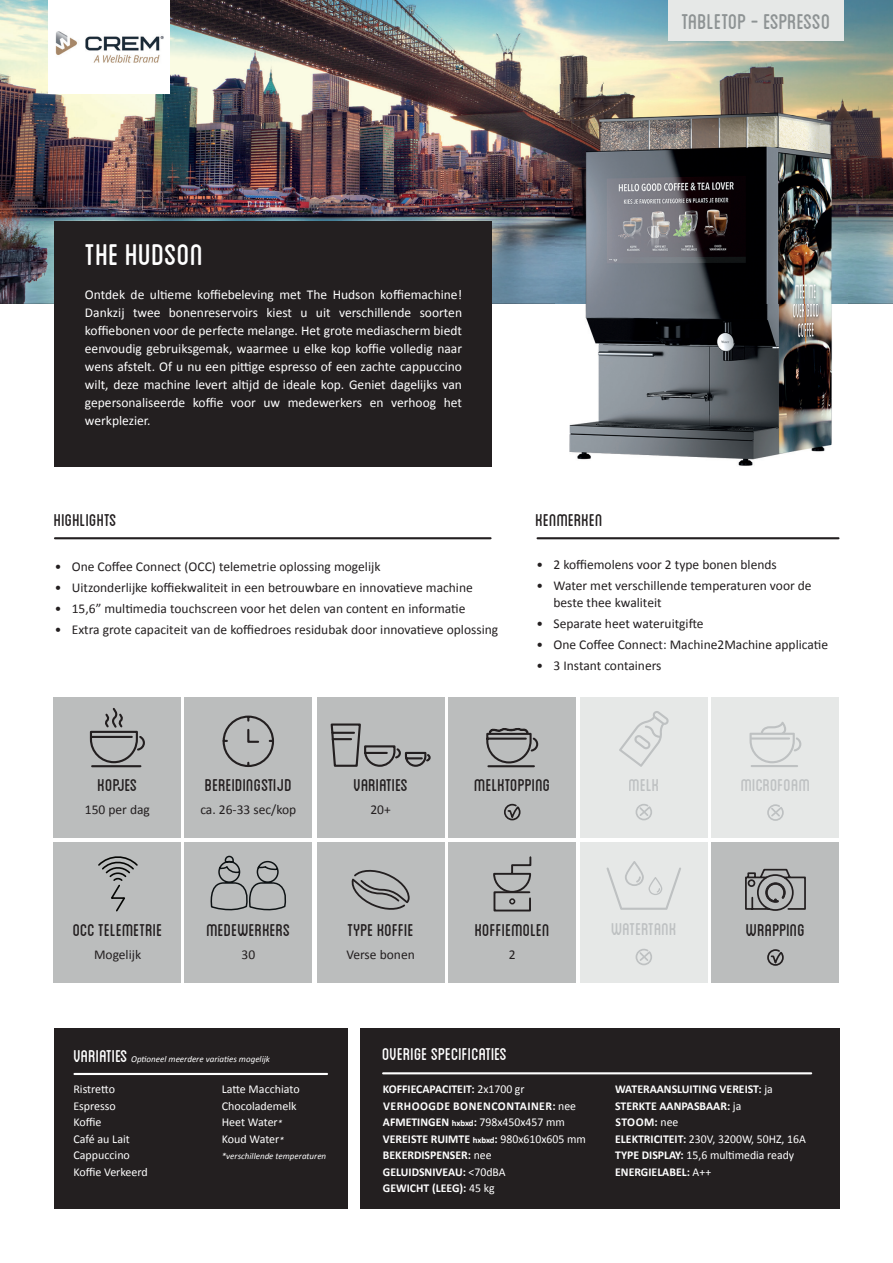
<style>
.page{position:relative;width:893px;height:1263px;background:#fff}
.page>*{position:absolute;margin:0;border:0;box-sizing:border-box;transform-origin:0 0}
.t1{font:42px "Blanch Caps";color:#fff}
.t2{font:30px "Blanch Caps";color:#8e9394}
.t3{font:24px "Blanch Caps";color:#231f20}
.t4{font:24px "Blanch Caps";color:#fff}
.t5{font:24px "Blanch Caps";color:#bec1c2}
.t6{font:13.5px/16.2px "Calibri";color:#231f20}
.t7{font:13.5px/18px "Calibri";color:#fff;text-align:justify}
.t8{font:700 12px/16.5px "Calibri";color:#fff}
.t9{font:12px/16.5px "Calibri";color:#fff}
.t10{font:italic 9px "Calibri";color:#fff}
.s1{font-style:italic;font-size:9px}
.s2{font-weight:400}
.s3{font-size:9px}
</style>
<div class="page">
<hr style="left:55px;top:537px;width:436px;height:2px;background:#231f20">
<hr style="left:538px;top:537px;width:300px;height:2px;background:#231f20">
<img style="left:0;top:0;width:893px;height:304px">
<div style="left:54px;top:221px;width:438px;height:245px;background:#231f20"></div>
<div style="left:580px;top:697px;width:127px;height:140px;background:#e6e8e7"></div>
<div style="left:54px;top:697px;width:127px;height:140px;background:#bbbdbd"></div>
<div style="left:317px;top:697px;width:127px;height:140px;background:#bbbdbd"></div>
<div style="left:185px;top:697px;width:127px;height:140px;background:#bbbdbd"></div>
<div style="left:712px;top:697px;width:127px;height:140px;background:#e6e8e7"></div>
<div style="left:317px;top:842px;width:127px;height:140px;background:#bbbdbd"></div>
<div style="left:712px;top:842px;width:127px;height:140px;background:#bbbdbd"></div>
<div style="left:185px;top:842px;width:127px;height:140px;background:#bbbdbd"></div>
<div style="left:580px;top:842px;width:127px;height:140px;background:#e6e8e7"></div>
<div style="left:449px;top:842px;width:127px;height:140px;background:#bbbdbd"></div>
<div style="left:449px;top:697px;width:127px;height:140px;background:#bbbdbd"></div>
<div style="left:48px;top:0;width:122px;height:94px;background:#fff"></div>
<div style="left:54px;top:1029px;width:294px;height:180px;background:#231f20"></div>
<div style="left:360px;top:1029px;width:479px;height:180px;background:#231f20"></div>
<img style="left:555px;top:84px;width:292px;height:382px">
<hr style="left:74px;top:1073px;width:253px;height:2px;background:#fff">
<hr style="left:383px;top:1072px;width:428px;height:2px;background:#fff">
<svg style="left:89px;top:708px;width:56px;height:60px"></svg>
<svg style="left:636px;top:949px;width:16px;height:16px"></svg>
<svg style="left:636px;top:804px;width:16px;height:16px"></svg>
<svg style="left:619px;top:711px;width:50px;height:56px"></svg>
<svg style="left:351px;top:869px;width:58px;height:41px"></svg>
<svg style="left:330px;top:723px;width:101px;height:44px"></svg>
<svg style="left:767px;top:949px;width:17px;height:17px"></svg>
<svg style="left:767px;top:804px;width:17px;height:17px"></svg>
<svg style="left:749px;top:722px;width:52px;height:45px"></svg>
<svg style="left:504px;top:803px;width:17px;height:18px"></svg>
<svg style="left:486px;top:728px;width:53px;height:40px"></svg>
<svg style="left:222px;top:715px;width:52px;height:52px"></svg>
<svg style="left:745px;top:868px;width:61px;height:43px"></svg>
<svg style="left:606px;top:861px;width:75px;height:49px"></svg>
<svg style="left:493px;top:856px;width:39px;height:56px"></svg>
<svg style="left:210px;top:855px;width:77px;height:56px"></svg>
<div style="left:668px;top:0;width:176px;height:41px;background:#e6e8e7"></div>
<img style="left:55px;top:31px;width:109px;height:32px">
<svg style="left:456px;top:65px;width:6px;height:4px"></svg>
<div style="left:54px;top:842px;width:127px;height:140px;background:#bbbdbd"></div>
<svg style="left:98px;top:856px;width:40px;height:56px"></svg>
<h2 class="t2" style="left:682px;top:8px;width:150px">tabletop - Espresso</h2>
<h1 class="t1" style="left:85px;top:235px;width:120px">the hudson</h1>
<p class="t7" style="left:85px;top:285px;width:379px">Ontdek de ultieme koffiebeleving met The Hudson koffiemachine!<br>Dankzij twee bonenreservoirs kiest u uit verschillende soorten koffiebonen voor de perfecte melange. Het grote mediascherm biedt eenvoudig gebruiksgemak, waarmee u elke kop koffie volledig naar wens afstelt. Of u nu een pittige espresso of een zachte cappuccino wilt, deze machine levert altijd de ideale kop. Geniet dagelijks van gepersonaliseerde koffie voor uw medewerkers en verhoog het werkplezier.</p>
<h3 class="t3" style="left:54px;top:510px;width:64px">HIGHLIGHts</h3>
<h3 class="t3" style="left:536px;top:510px;width:69px">KENMERKEN</h3>
<p class="t6" style="left:55px;top:557px;width:327px">• One Coffee Connect (OCC) telemetrie oplossing mogelijk</p>
<p class="t6" style="left:55px;top:578px;width:420px">• Uitzonderlijke koffiekwaliteit in een betrouwbare en innovatieve machine</p>
<p class="t6" style="left:55px;top:599px;width:412px">• 15,6” multimedia touchscreen voor het delen van content en informatie</p>
<p class="t6" style="left:55px;top:620px;width:445px">• Extra grote capaciteit van de koffiedroes residubak door innovatieve oplossing</p>
<p class="t6" style="left:536px;top:556px;width:242px">• 2 koffiemolens voor 2 type bonen blends</p>
<p class="t6" style="left:553px;top:577px;width:260px;text-indent:-17px">• Water met verschillende temperaturen voor de beste thee kwaliteit</p>
<p class="t6" style="left:536px;top:614px;width:169px">• Separate heet wateruitgifte</p>
<p class="t6" style="left:536px;top:635px;width:293px">• One Coffee Connect: Machine2Machine applicatie</p>
<p class="t6" style="left:536px;top:656px;width:127px">• 3 Instant containers</p>
<h3 class="t3" style="left:98px;top:774px;width:41px">Kopjes</h3>
<p class="t6" style="left:85px;top:801px;width:67px">150 per dag</p>
<h3 class="t3" style="left:205px;top:774px;width:89px">bereidingstijd</h3>
<p class="t6" style="left:200px;top:801px;width:97px">ca. 26-33 sec/kop</p>
<h3 class="t3" style="left:353px;top:774px;width:56px">VARIATIES</h3>
<p class="t6" style="left:370px;top:801px;width:22px">20+</p>
<h3 class="t3" style="left:73px;top:919px;width:91px">OCC telemetrie</h3>
<p class="t6" style="left:94px;top:946px;width:49px">Mogelijk</p>
<h3 class="t3" style="left:206px;top:919px;width:85px">medewerkers</h3>
<p class="t6" style="left:241px;top:946px;width:15px">30</p>
<p class="t6" style="left:346px;top:946px;width:70px">Verse bonen</p>
<h3 class="t3" style="left:348px;top:919px;width:68px">TYPE KOFFIE</h3>
<h3 class="t3" style="left:474px;top:774px;width:78px">melkTOPPING</h3>
<h3 class="t3" style="left:475px;top:919px;width:76px">KOFFIEMOLEN</h3>
<p class="t6" style="left:509px;top:946px;width:8px">2</p>
<h3 class="t5" style="left:628px;top:774px;width:32px">MELK</h3>
<h3 class="t5" style="left:611px;top:919px;width:67px">WATERTANK</h3>
<h3 class="t5" style="left:741px;top:774px;width:71px">Microfoam</h3>
<h3 class="t3" style="left:746px;top:919px;width:61px">WRAPPING</h3>
<h3 class="t4" style="left:73px;top:1045px;width:56px">VARIATIEs</h3>
<p class="t10" style="left:131px;top:1053px;width:140px">Optioneel meerdere variaties mogelijk</p>
<h3 class="t4" style="left:382px;top:1043px;width:126px">OVERIge specificaties</h3>
<p class="t9" style="left:73px;top:1080px;width:76px">Ristretto<br>Espresso<br>Koffie<br>Café au Lait<br>Cappuccino<br>Koffie Verkeerd</p>
<p class="t9" style="left:222px;top:1080px;width:79px">Latte Macchiato<br>Chocolademelk<br>Heet Water<span class="s1">*<br></span>Koud Water<span class="s1">*</span></p>
<p class="t8" style="left:383px;top:1081px;width:204px">KOFFIECAPACITEIT: <span class="s2">2x1700 gr<br></span>VERHOOGDE BONENCONTAINER: <span class="s2">nee<br></span>AFMETINGEN <span class="s3">hxbxd</span>: <span class="s2">798x450x457 mm<br></span>VEREISTE RUIMTE <span class="s3">hxbxd</span>: <span class="s2">980x610x605 mm<br></span>BEKERDISPENSER: <span class="s2">nee<br></span>GELUIDSNIVEAU: <span class="s2">&lt;70dBA<br></span>GEWICHT (LEEG): <span class="s2">45 kg</span></p>
<p class="t8" style="left:615px;top:1081px;width:192px">WATERAANSLUITING VEREIST: <span class="s2">ja<br></span>STERKTE AANPASBAAR: <span class="s2">ja<br></span>STOOM: <span class="s2">nee<br></span>ELEKTRICITEIT: <span class="s2">230V, 3200W, 50HZ, 16A<br></span>TYPE DISPLAY: <span class="s2">15,6 multimedia ready<br></span>ENERGIELABEL: <span class="s2">A++</span></p>
<p class="t10" style="left:222px;top:1151px;width:106px">*verschillende temperaturen</p>
</div>
